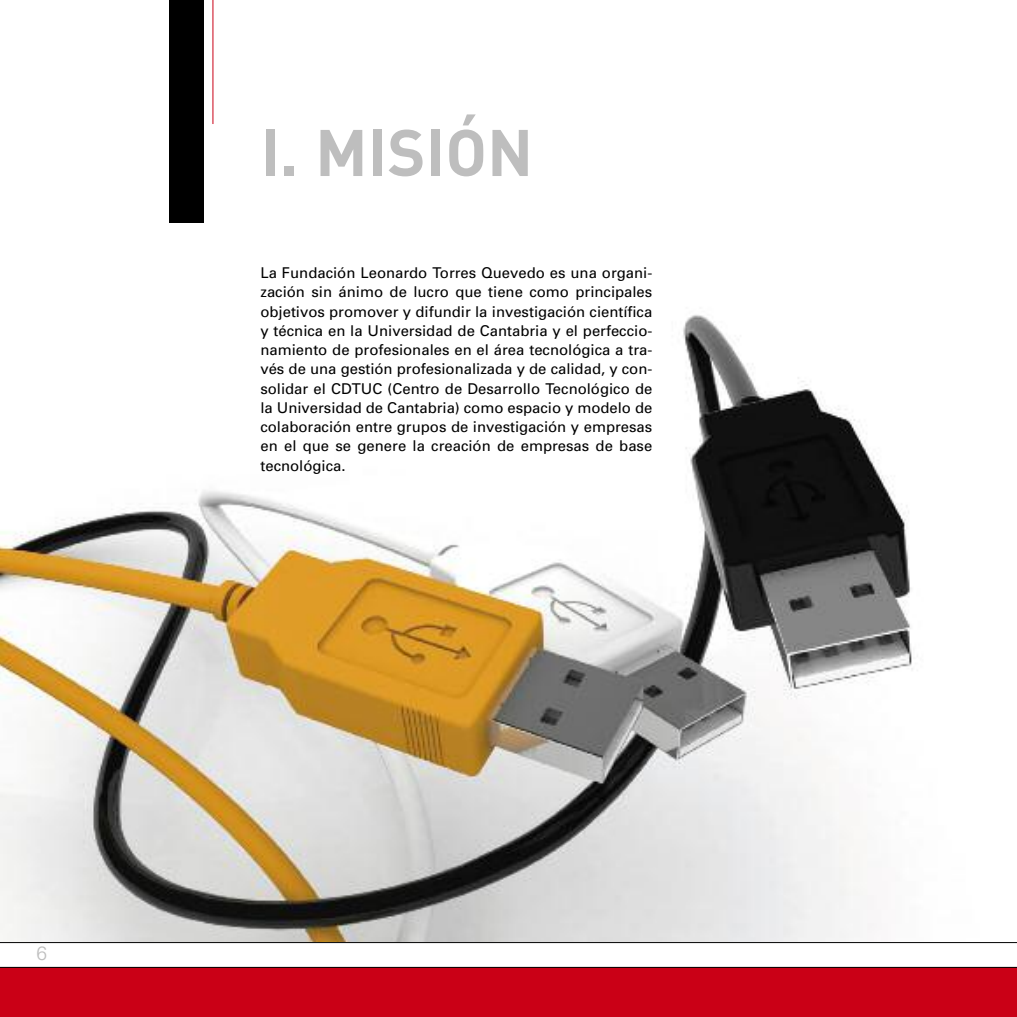
<style>
.page{position:relative;width:1017px;height:1017px;background:#fff}
.page>*{position:absolute;margin:0;border:0;box-sizing:border-box;transform-origin:0 0}
.t1{font:700 64.75px "DIN";color:#bebebe}
.t2{font:300 19.25px "Univers";color:#bebebe}
.t3{font:14.88px/19.2px "Univers";color:#000;text-align:justify}
</style>
<div class="page">
<img style="left:0;top:315px;width:913px;height:627px">
<div style="left:0;top:967px;width:1017px;height:50px;background:#ca0016"></div>
<hr style="left:0;top:967px;width:1017px;height:1px;background:#000">
<div style="left:170px;top:0;width:34px;height:223px;background:#000"></div>
<hr style="left:213px;top:0;width:1px;height:124px;background:#ca0016">
<hr style="left:0;top:942px;width:1017px;height:1px;background:#000">
<p class="t2" style="left:37px;top:946px;width:12px">6</p>
<h1 class="t1" style="left:260px;top:116px;width:274px">I. MISIÓN</h1>
<p class="t3" style="left:260px;top:264px;width:393px">La Fundación Leonardo Torres Quevedo es una organi&shy;zación sin ánimo de lucro que tiene como principales objetivos promover y difundir la investigación científica y técnica en la Universidad de Cantabria y el perfeccio&shy;namiento de profesionales en el área tecnológica a tra&shy;vés de una gestión profesionalizada y de calidad, y con&shy;solidar el CDTUC (Centro de Desarrollo Tecnológico de la Universidad de Cantabria) como espacio y modelo de colaboración entre grupos de investigación y empresas en el que se genere la creación de empresas de base tecnológica.</p>
</div>
